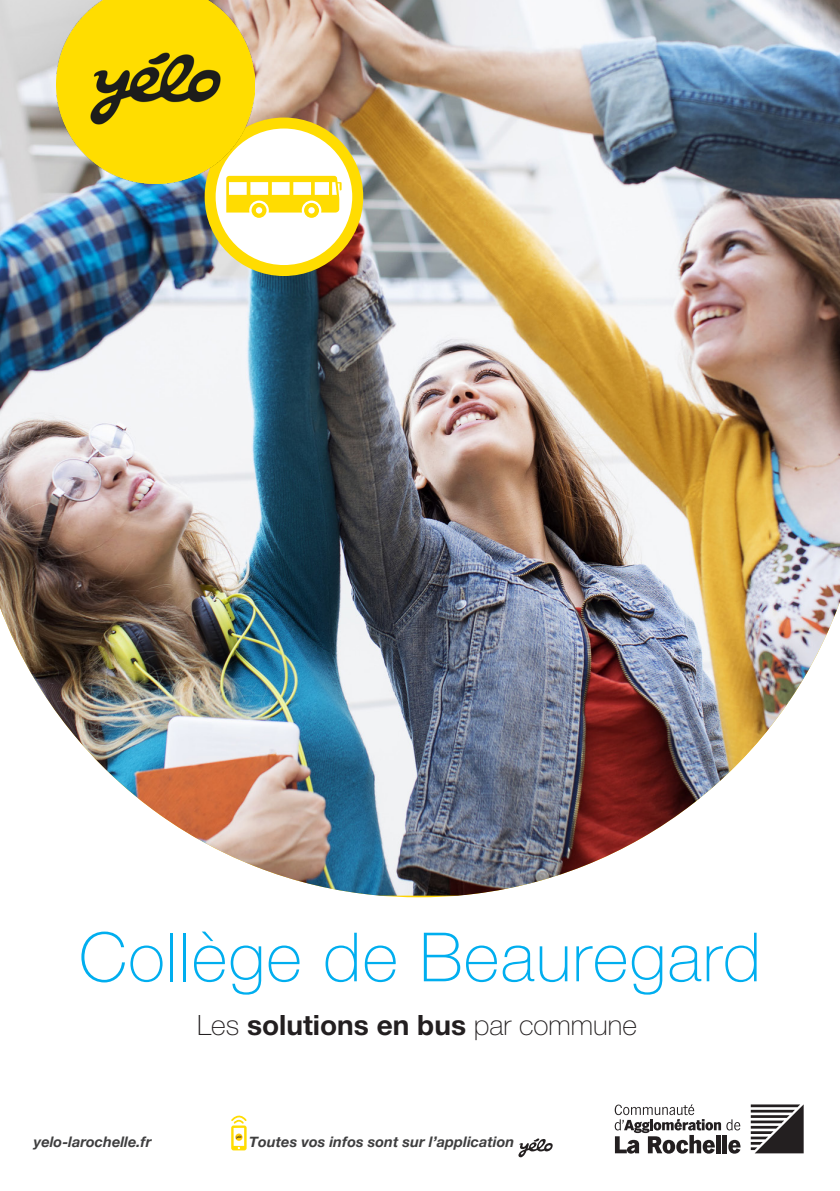
<style>
.page{position:relative;width:840px;height:1191px;background:#fff}
.page>*{position:absolute;margin:0;border:0;box-sizing:border-box;transform-origin:0 0}
.t1{font:100 68px "Helvetica Neue LT Std";letter-spacing:.02em;color:#00aeef}
.t2{font:700 28px "Helvetica Neue LT Std";color:#231f20}
.t3{font:italic 700 14.6px "Helvetica Neue";letter-spacing:.005em;color:#3e3e3f}
.s1{font-weight:100}
</style>
<div class="page">
<img style="left:0;top:0;width:839px;height:895px">
<svg style="left:726px;top:1119px;width:13px;height:11px"></svg>
<svg style="left:614px;top:1104px;width:106px;height:49px"></svg>
<div style="left:715px;top:1135px;width:5px;height:18px;background:#231f20"></div>
<hr style="left:722px;top:1135px;width:4px;height:18px;background:#231f20">
<svg style="left:728px;top:1139px;width:12px;height:14px"></svg>
<svg style="left:750px;top:1104px;width:53px;height:49px"></svg>
<div style="left:210px;top:123px;width:147px;height:147px;background:#fff;border-radius:50%"></div>
<div style="left:204px;top:118px;width:159px;height:158px;border:11px solid #ffdc01;border-radius:50%"></div>
<svg style="left:226px;top:176px;width:115px;height:42px"></svg>
<img style="left:57px;top:0;width:197px;height:183px">
<svg style="left:231px;top:1115px;width:16px;height:35px"></svg>
<svg style="left:518px;top:1138px;width:34px;height:19px"></svg>
<p class="t1" style="left:79px;top:918px;width:683px">Collège de Beauregard</p>
<p class="t2" style="left:197px;top:1007px;width:441px"><span class="s1">Les</span> solutions en bus <span class="s1">par commune</span></p>
<p class="t3" style="left:34px;top:1133px;width:119px">yelo-larochelle.fr</p>
<p class="t3" style="left:249px;top:1133px;width:266px">Toutes vos infos sont sur l’application</p>
</div>
